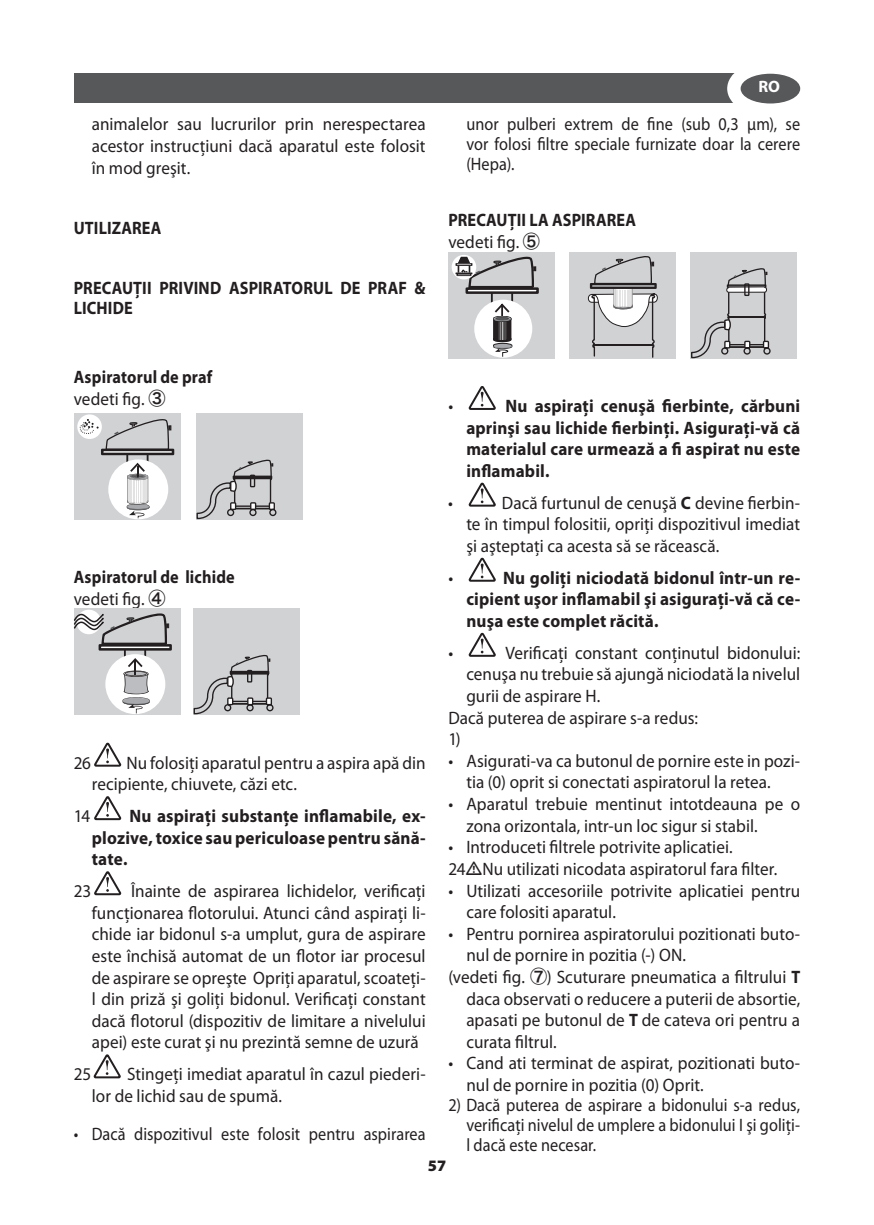
<style>
.page{position:relative;width:874px;height:1225px;background:#fff}
.page>*{position:absolute;margin:0;border:0;box-sizing:border-box;transform-origin:0 0}
.t1{font:18px/21.6px "Myriad Pro";color:#231f20;scale:.95 1}
.t2{font:700 18px/21.6px "Myriad Pro";letter-spacing:.01em;color:#231f20;text-align:justify;scale:.95 1}
.t3{font:18px/20px "Myriad Pro";color:#231f20;text-align:justify;scale:.9 1}
.t4{font:700 18px/21.6px "Myriad Pro";letter-spacing:.01em;color:#231f20;scale:.9 1}
.t5{font:700 16.4px "Myriad Pro";color:#fff}
.t6{font:900 16px "Myriad Pro";color:#231f20}
.s1{font-weight:400}
.s2{font-family:"Hira Kaku Pro W6";font-weight:400}
.s3{font-weight:700}
.s4{font-family:"Hira Kaku Pro W6"}
</style>
<div class="page">
<div style="left:74px;top:74px;width:666px;height:29px;background:#57585a"></div>
<div style="left:726px;top:60px;width:87px;height:57px;background:#fff;border-radius:50%"></div>
<div style="left:196px;top:413px;width:107px;height:107px;background:#d1d2d4"></div>
<div style="left:268px;top:502px;width:7px;height:8px;border:1px solid #231f20"></div>
<div style="left:269px;top:509px;width:7px;height:7px;border:1px solid #231f20;border-radius:50%"></div>
<svg style="left:196px;top:459px;width:78px;height:61px"></svg>
<div style="left:74px;top:413px;width:106px;height:107px;background:#d1d2d4"></div>
<svg style="left:77px;top:414px;width:25px;height:25px"></svg>
<svg style="left:80px;top:414px;width:94px;height:104px"></svg>
<div style="left:193px;top:608px;width:107px;height:107px;background:#d1d2d4"></div>
<div style="left:266px;top:697px;width:6px;height:8px;border:1px solid #231f20"></div>
<div style="left:266px;top:704px;width:7px;height:7px;border:1px solid #231f20;border-radius:50%"></div>
<svg style="left:193px;top:654px;width:78px;height:61px"></svg>
<div style="left:74px;top:608px;width:106px;height:107px;background:#d1d2d4"></div>
<svg style="left:76px;top:609px;width:25px;height:25px"></svg>
<svg style="left:74px;top:613px;width:98px;height:100px"></svg>
<svg style="left:94px;top:742px;width:28px;height:25px"></svg>
<svg style="left:94px;top:796px;width:28px;height:25px"></svg>
<svg style="left:94px;top:871px;width:28px;height:25px"></svg>
<svg style="left:93px;top:1054px;width:28px;height:25px"></svg>
<div style="left:569px;top:252px;width:107px;height:106px;background:#d1d2d4"></div>
<svg style="left:587px;top:256px;width:71px;height:102px"></svg>
<div style="left:448px;top:252px;width:107px;height:106px;background:#d1d2d4"></div>
<div style="left:490px;top:290px;width:23px;height:21px;border:2px solid #231f20"></div>
<div style="left:465px;top:287px;width:73px;height:7px;border:3px solid #231f20"></div>
<div style="left:474px;top:300px;width:58px;height:58px;background:#fff;border-radius:50%"></div>
<svg style="left:492px;top:303px;width:20px;height:54px"></svg>
<svg style="left:451px;top:255px;width:25px;height:24px"></svg>
<svg style="left:454px;top:255px;width:82px;height:34px"></svg>
<div style="left:690px;top:252px;width:106px;height:106px;background:#d1d2d4"></div>
<div style="left:763px;top:347px;width:7px;height:8px;border:1px solid #231f20;border-radius:50%"></div>
<svg style="left:690px;top:268px;width:78px;height:91px"></svg>
<div style="left:743px;top:283px;width:6px;height:13px;border:1px solid #231f20"></div>
<svg style="left:468px;top:386px;width:28px;height:24px"></svg>
<svg style="left:468px;top:482px;width:28px;height:25px"></svg>
<svg style="left:468px;top:557px;width:28px;height:25px"></svg>
<svg style="left:468px;top:632px;width:28px;height:25px"></svg>
<div style="left:741px;top:74px;width:58px;height:29px;background:#57585a;border-radius:50%"></div>
<div style="left:740px;top:74px;width:59px;height:29px;border:2px solid #57585a;border-radius:50%"></div>
<p class="t1" style="left:92px;top:114px;width:353px;text-align:justify">animalelor sau lucrurilor prin nerespectarea acestor instrucţiuni dacă aparatul este folosit în mod greşit.</p>
<p class="t4" style="left:74px;top:217px;width:99px">UTILIZAREA</p>
<p class="t4" style="left:74px;top:278px;width:392px;line-height:20px">PRECAUŢII PRIVIND ASPIRATORUL DE PRAF &amp;<br>LICHIDE</p>
<p class="t4" style="left:74px;top:367px;width:155px">Aspiratorul de praf <span class="s1">vedeti fig.</span> <span class="s2">③</span></p>
<p class="t4" style="left:74px;top:566px;width:180px">Aspiratorul de lichide <span class="s1">vedeti fig.</span> <span class="s2">④</span></p>
<p class="t1" style="left:74px;top:752px;width:20px">26</p>
<p class="t1" style="left:92px;top:752px;width:353px;text-indent:35px">Nu folosiţi aparatul pentru a aspira apă din recipiente, chiuvete, căzi etc.</p>
<p class="t1" style="left:74px;top:805px;width:19px">14</p>
<p class="t2" style="left:92px;top:805px;width:353px;text-indent:38px">Nu aspiraţi substanţe inflamabile, ex&shy;plozive, toxice sau periculoase pentru sănă&shy;tate.</p>
<p class="t1" style="left:74px;top:880px;width:20px">23</p>
<p class="t1" style="left:92px;top:880px;width:353px;text-align:justify;text-indent:39px">Înainte de aspirarea lichidelor, verificaţi funcţionarea flotorului. Atunci când aspiraţi li&shy;chide iar bidonul s-a umplut, gura de aspirare este închisă automat de un flotor iar procesul de aspirare se opreşte Opriţi aparatul, scoateţi&shy;l din priză şi goliţi bidonul. Verificaţi constant dacă flotorul (dispozitiv de limitare a nivelului apei) este curat şi nu prezintă semne de uzură</p>
<p class="t1" style="left:74px;top:1064px;width:20px">25</p>
<p class="t1" style="left:92px;top:1064px;width:353px;text-indent:35px">Stingeţi imediat aparatul în cazul piederi&shy;lor de lichid sau de spumă.</p>
<p class="t3" style="left:74px;top:1124px;width:392px">• Dacă dispozitivul este folosit pentru aspirarea</p>
<p class="t5" style="left:758px;top:77px;width:23px">RO</p>
<p class="t3" style="left:466px;top:115px;width:372px">unor pulberi extrem de fine (sub 0,3 μm), se vor folosi filtre speciale furnizate doar la cerere (Hepa).</p>
<p class="t4" style="left:448px;top:210px;width:210px">PRECAUŢII LA ASPIRAREA <span class="s1">vedeti fig.</span> <span class="s2">⑤</span></p>
<p class="t1" style="left:448px;top:395px;width:7px">•</p>
<p class="t2" style="left:466px;top:395px;width:353px;text-indent:39px">Nu aspiraţi cenuşă fierbinte, cărbuni aprinşi sau lichide fierbinţi. Asiguraţi-vă că materialul care urmează a fi aspirat nu este inflamabil.</p>
<p class="t1" style="left:448px;top:492px;width:7px">•</p>
<p class="t1" style="left:466px;top:492px;width:353px;text-align:justify;text-indent:36px">Dacă furtunul de cenuşă <span class="s3">C</span> devine fierbin&shy;te în timpul folositii, opriţi dispozitivul imediat şi aşteptaţi ca acesta să se răcească.</p>
<p class="t1" style="left:448px;top:567px;width:7px">•</p>
<p class="t2" style="left:466px;top:567px;width:353px;text-indent:37px">Nu goliţi niciodată bidonul într-un re&shy;cipient uşor inflamabil şi asiguraţi-vă că ce&shy;nuşa este complet răcită.</p>
<p class="t1" style="left:448px;top:642px;width:7px">•</p>
<p class="t1" style="left:505px;top:642px;width:311px">Verificaţi constant conţinutul bidonului:</p>
<p class="t1" style="left:466px;top:664px;width:353px">cenuşa nu trebuie să ajungă niciodată la nivelul</p>
<p class="t1" style="left:466px;top:685px;width:143px">gurii de aspirare H.</p>
<p class="t1" style="left:448px;top:707px;width:264px">Dacă puterea de aspirare s-a redus:</p>
<p class="t1" style="left:448px;top:729px;width:15px">1)</p>
<p class="t1" style="left:466px;top:750px;width:353px;text-indent:-18px">• Asigurati-va ca butonul de pornire este in pozi&shy;tia (0) oprit si conectati aspiratorul la retea.</p>
<p class="t1" style="left:466px;top:793px;width:353px;text-indent:-18px">• Aparatul trebuie mentinut intotdeauna pe o zona orizontala, intr-un loc sigur si stabil.</p>
<p class="t1" style="left:448px;top:837px;width:348px">• Introduceti filtrele potrivite aplicatiei.<br>24•Nu utilizati nicodata aspiratorul fara filter.</p>
<p class="t1" style="left:466px;top:880px;width:353px;text-indent:-18px">• Utilizati accesoriile potrivite aplicatiei pentru care folositi aparatul.</p>
<p class="t1" style="left:448px;top:923px;width:371px">• Pentru pornirea aspiratorului pozitionati buto-</p>
<p class="t1" style="left:466px;top:945px;width:233px">nul de pornire in pozitia (-) ON.</p>
<p class="t1" style="left:448px;top:966px;width:372px">(vedeti fig. <span class="s4">⑦</span>) Scuturare pneumatica a filtrului <span class="s3">T</span></p>
<p class="t1" style="left:466px;top:988px;width:353px">daca observati o reducere a puterii de absortie,</p>
<p class="t1" style="left:466px;top:1009px;width:353px">apasati pe butonul de <span class="s3">T</span> de cateva ori pentru a</p>
<p class="t1" style="left:466px;top:1031px;width:97px">curata filtrul.</p>
<p class="t1" style="left:466px;top:1053px;width:353px;text-indent:-18px">• Cand ati terminat de aspirat, pozitionati buto&shy;nul de pornire in pozitia (0) Oprit.</p>
<p class="t3" style="left:466px;top:1095px;width:372px;text-indent:-18px">2) Dacă puterea de aspirare a bidonului s-a redus, verificaţi nivelul de umplere a bidonului I şi goliţi&shy;l dacă este necesar.</p>
<p class="t6" style="left:427px;top:1156px;width:20px">57</p>
</div>
